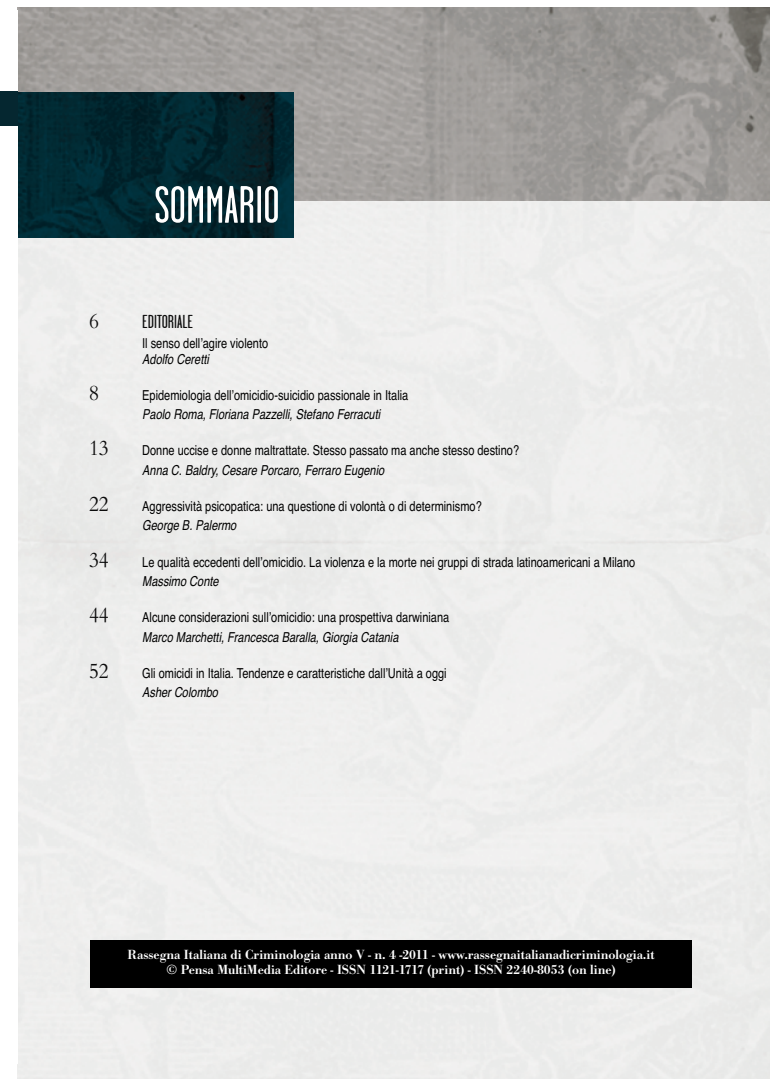
<style>
.page{position:relative;width:780px;height:1088px;background:#fff}
.page>*{position:absolute;margin:0;border:0;box-sizing:border-box;transform-origin:0 0}
.t1{font:22.5px "Bembo";color:#0c0c0c;scale:.9 1}
.t2{font:18.75px "Garage Gothic";color:#0c0c0c;scale:1.1 1}
.t3{font:13.75px "Helvetica";color:#000;scale:.8 1}
.t4{font:italic 13.75px "Helvetica";color:#000;scale:.8 1}
.t5{font:600 13.75px/15px "Bodoni Antiqua T";color:#fff;text-align:center}
</style>
<div class="page">
<img style="left:18px;top:8px;width:751px;height:194px">
<div style="left:18px;top:202px;width:751px;height:876px;background:#eeeeed"></div>
<img style="left:18px;top:92px;width:275px;height:145px">
<svg style="left:156px;top:186px;width:122px;height:37px"></svg>
<div style="left:0;top:91px;width:18px;height:35px;background:#052730"></div>
<div style="left:90px;top:939px;width:601px;height:48px;background:#000"></div>
<h1 class="t1" style="left:89px;top:313px;width:13px">6</h1>
<h2 class="t2" style="left:142px;top:311px;width:48px">EDITORIALE</h2>
<p class="t3" style="left:142px;top:335px;width:159px">Il senso dell’agire violento</p>
<p class="t4" style="left:142px;top:351px;width:85px">Adolfo Ceretti</p>
<h1 class="t1" style="left:89px;top:385px;width:13px">8</h1>
<p class="t3" style="left:142px;top:387px;width:334px">Epidemiologia dell’omicidio-suicidio passionale in Italia</p>
<p class="t4" style="left:142px;top:406px;width:299px">Paolo Roma, Floriana Pazzelli, Stefano Ferracuti</p>
<h1 class="t1" style="left:89px;top:440px;width:24px">13</h1>
<p class="t3" style="left:142px;top:442px;width:472px">Donne uccise e donne maltrattate. Stesso passato ma anche stesso destino?</p>
<p class="t4" style="left:142px;top:462px;width:304px">Anna C. Baldry, Cesare Porcaro, Ferraro Eugenio</p>
<h1 class="t1" style="left:89px;top:496px;width:24px">22</h1>
<p class="t3" style="left:142px;top:498px;width:426px">Aggressività psicopatica: una questione di volontà o di determinismo?</p>
<p class="t4" style="left:142px;top:518px;width:119px">George B. Palermo</p>
<h1 class="t1" style="left:89px;top:552px;width:24px">34</h1>
<p class="t3" style="left:142px;top:554px;width:618px">Le qualità eccedenti dell’omicidio. La violenza e la morte nei gruppi di strada latinoamericani a Milano</p>
<p class="t4" style="left:142px;top:573px;width:97px">Massimo Conte</p>
<h1 class="t1" style="left:89px;top:607px;width:24px">44</h1>
<p class="t3" style="left:142px;top:609px;width:385px">Alcune considerazioni sull’omicidio: una prospettiva darwiniana</p>
<p class="t4" style="left:142px;top:629px;width:322px">Marco Marchetti, Francesca Baralla, Giorgia Catania</p>
<h1 class="t1" style="left:89px;top:663px;width:24px">52</h1>
<p class="t3" style="left:142px;top:665px;width:382px">Gli omicidi in Italia. Tendenze e caratteristiche dall’Unità a oggi</p>
<p class="t4" style="left:142px;top:684px;width:96px">Asher Colombo</p>
<p class="t5" style="left:128px;top:947px;width:528px">Rassegna Italiana di Criminologia anno V - n. 4 -2011 - www.rassegnaitalianadicriminologia.it © Pensa MultiMedia Editore - ISSN 1121-1717 (print) - ISSN 2240-8053 (on line)</p>
</div>
